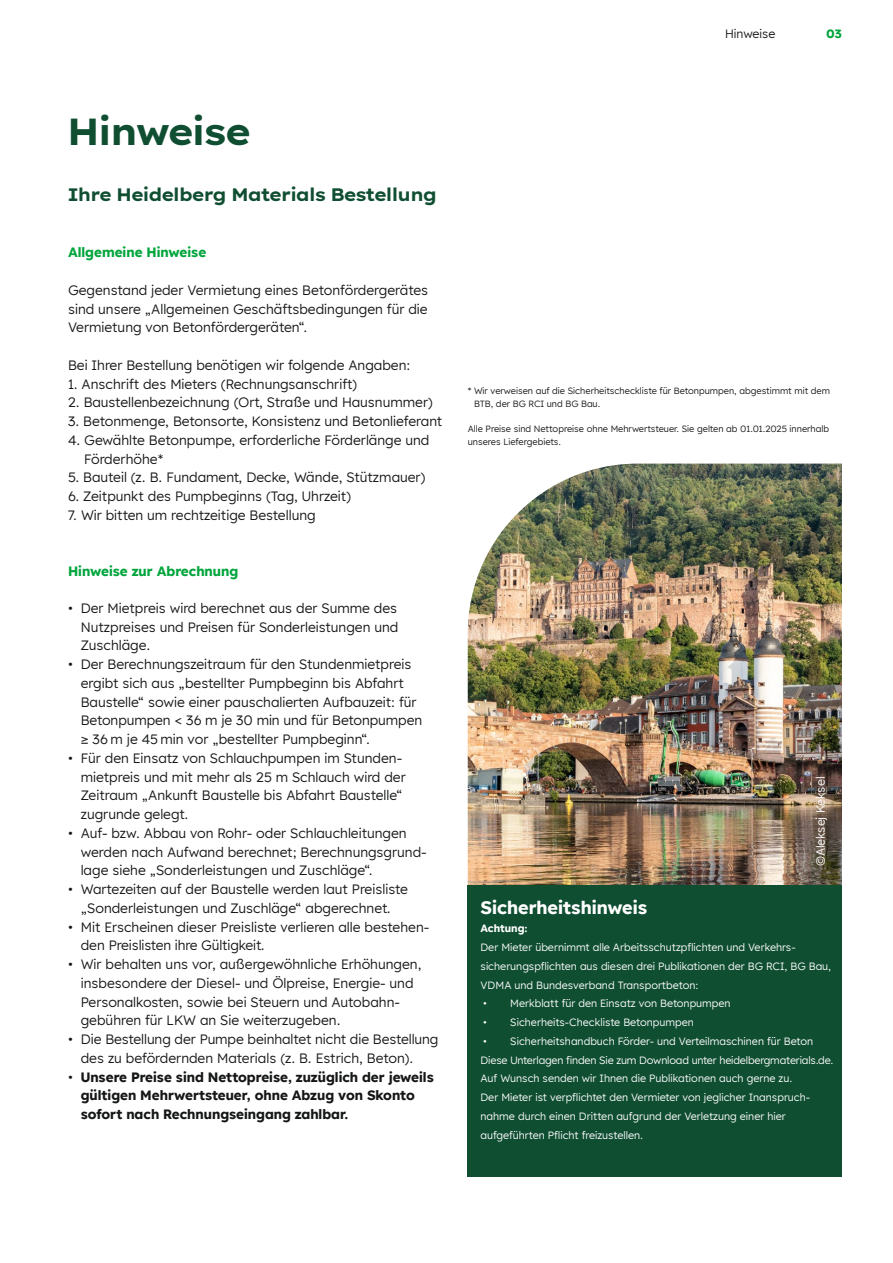
<style>
.page{position:relative;width:893px;height:1263px;background:#fff}
.page>*{position:absolute;margin:0;border:0;box-sizing:border-box;transform-origin:0 0}
.L2_Headline_Deep_Green{font:700 37.5px "Lexend Exa HM";color:#104e32}
.L3_Subline_Deep_Green{font:700 18px "Lexend Exa HM";color:#104e32}
.L5_Copy_Black{font:700 18px "Lexend HM";color:#fff}
.L5_Copy_Black-2{font:13.5px/18.8px "Lexend HM";color:#151616}
.t1{font:700 13.5px/18.8px "Lexend HM";color:#151616}
.L4_Cross_heading_Black{font:700 13.5px "Lexend HM";color:#00a53c}
.L6_Marginalia{font:12px "Lexend HM";letter-spacing:-.005em;color:#fff}
.L8_Running_title{font:12px "Lexend HM";color:#151616}
.t2{font:700 12px "Lexend HM";color:#00a53c}
.L5_Copy_Black-3{font:10.5px/18.8px "Lexend HM";color:#fff}
.L5_Copy_Black-4{font:700 10.5px "Lexend HM";color:#fff}
.t3{font:9px/12.6px "Lexend HM";color:#151616}
.s1{font-weight:400}
</style>
<div class="page">
<img style="left:468px;top:464px;width:374px;height:421px">
<div style="left:468px;top:885px;width:374px;height:291px;background:#104e32"></div>
<p class="L8_Running_title" style="left:725px;top:25px;width:52px">Hinweise</p>
<p class="t2" style="left:826px;top:24px;width:17px">03</p>
<p class="L2_Headline_Deep_Green" style="left:68px;top:102px;width:183px">Hinweise</p>
<p class="L3_Subline_Deep_Green" style="left:68px;top:180px;width:370px">Ihre Heidelberg Materials Bestellung</p>
<p class="L4_Cross_heading_Black" style="left:68px;top:241px;width:140px">Allgemeine Hinweise</p>
<p class="L5_Copy_Black-2" style="left:68px;top:280px;width:362px;text-align:justify">Gegenstand jeder Vermietung eines Betonfördergerätes sind unsere „Allgemeinen Geschäftsbedingungen für die Vermietung von Betonfördergeräten“.</p>
<p class="L5_Copy_Black-2" style="left:68px;top:355px;width:344px">Bei Ihrer Bestellung benötigen wir folgende Angaben:</p>
<p class="L5_Copy_Black-2" style="left:68px;top:374px;width:291px">1. Anschrift des Mieters (Rechnungsanschrift)</p>
<p class="L5_Copy_Black-2" style="left:68px;top:392px;width:366px">2. Baustellenbezeichnung (Ort, Straße und Hausnummer)</p>
<p class="L5_Copy_Black-2" style="left:68px;top:411px;width:376px">3. Betonmenge, Betonsorte, Konsistenz und Betonlieferant</p>
<p class="L5_Copy_Black-2" style="left:84px;top:430px;width:347px;text-indent:-16px">4. Gewählte Betonpumpe, erforderliche Förderlänge und<br>Förderhöhe*</p>
<p class="L5_Copy_Black-2" style="left:68px;top:467px;width:359px">5. Bauteil (z. B. Fundament, Decke, Wände, Stützmauer)</p>
<p class="L5_Copy_Black-2" style="left:68px;top:486px;width:285px">6. Zeitpunkt des Pumpbeginns (Tag, Uhrzeit)</p>
<p class="L5_Copy_Black-2" style="left:68px;top:505px;width:249px">7. Wir bitten um rechtzeitige Bestellung</p>
<p class="L4_Cross_heading_Black" style="left:68px;top:560px;width:172px">Hinweise zur Abrechnung</p>
<p class="L5_Copy_Black-2" style="left:81px;top:598px;width:319px;text-align:justify;text-indent:-13px">• Der Mietpreis wird berechnet aus der Summe des Nutzpreises und Preisen für Sonderleistungen und Zuschläge.</p>
<p class="L5_Copy_Black-2" style="left:81px;top:654px;width:343px;text-indent:-13px">• Der Berechnungszeitraum für den Stundenmietpreis ergibt sich aus „bestellter Pumpbeginn bis Abfahrt Baustelle“ sowie einer pauschalierten Aufbauzeit: für Betonpumpen &lt; 36 m je 30 min und für Betonpumpen ≥ 36 m je 45 min vor „bestellter Pumpbeginn“.</p>
<p class="L5_Copy_Black-2" style="left:81px;top:748px;width:327px;text-indent:-13px">• Für den Einsatz von Schlauchpumpen im Stunden&shy;mietpreis und mit mehr als 25 m Schlauch wird der Zeitraum „Ankunft Baustelle bis Abfahrt Baustelle“ zugrunde gelegt.</p>
<p class="L5_Copy_Black-2" style="left:81px;top:823px;width:346px;text-indent:-13px">• Auf- bzw. Abbau von Rohr- oder Schlauchleitungen werden nach Aufwand berechnet; Berechnungsgrund&shy;lage siehe „Sonderleistungen und Zuschläge“.</p>
<p class="L5_Copy_Black-2" style="left:68px;top:879px;width:341px;text-align:center">• Wartezeiten auf der Baustelle werden laut Preisliste „Sonderleistungen und Zuschläge“ abgerechnet.</p>
<p class="L5_Copy_Black-2" style="left:81px;top:917px;width:349px;text-indent:-13px">• Mit Erscheinen dieser Preisliste verlieren alle bestehen&shy;den Preislisten ihre Gültigkeit.</p>
<p class="L5_Copy_Black-2" style="left:81px;top:954px;width:342px;text-indent:-13px">• Wir behalten uns vor, außergewöhnliche Erhöhungen, insbesondere der Diesel- und Ölpreise, Energie- und Personalkosten, sowie bei Steuern und Autobahn&shy;gebühren für LKW an Sie weiterzugeben.</p>
<p class="L5_Copy_Black-2" style="left:81px;top:1029px;width:359px;text-indent:-13px">• Die Bestellung der Pumpe beinhaltet nicht die Bestellung des zu befördernden Materials (z. B. Estrich, Beton).</p>
<p class="t1" style="left:81px;top:1066px;width:355px;text-indent:-13px"><span class="s1">•</span> Unsere Preise sind Nettopreise, zuzüglich der jeweils gültigen Mehrwertsteuer, ohne Abzug von Skonto sofort nach Rechnungseingang zahlbar.</p>
<p class="t3" style="left:474px;top:384px;width:357px;text-indent:-6px">* Wir verweisen auf die Sicherheitscheckliste für Betonpumpen, abgestimmt mit dem<br>BTB, der BG RCI und BG Bau.</p>
<p class="t3" style="left:468px;top:422px;width:363px">Alle Preise sind Nettopreise ohne Mehrwertsteuer. Sie gelten ab 01.01.2025 innerhalb unseres Liefergebiets.</p>
<p class="L6_Marginalia" style="left:812px;top:866px;width:91px;rotate:-90deg">©Aleksej Keksel</p>
<p class="L5_Copy_Black" style="left:480px;top:892px;width:168px">Sicherheitshinweis</p>
<p class="L5_Copy_Black-4" style="left:480px;top:920px;width:49px">Achtung:</p>
<p class="L5_Copy_Black-3" style="left:480px;top:937px;width:352px">Der Mieter übernimmt alle Arbeitsschutzpflichten und Verkehrs&shy;sicherungspflichten aus diesen drei Publikationen der BG RCI, BG Bau,<br>VDMA und Bundesverband Transportbeton:</p>
<p class="L5_Copy_Black-3" style="left:483px;top:994px;width:249px">• Merkblatt für den Einsatz von Betonpumpen</p>
<p class="L5_Copy_Black-3" style="left:483px;top:1012px;width:212px">• Sicherheits-Checkliste Betonpumpen</p>
<p class="L5_Copy_Black-3" style="left:483px;top:1031px;width:331px">• Sicherheitshandbuch Förder- und Verteilmaschinen für Beton</p>
<p class="L5_Copy_Black-3" style="left:480px;top:1050px;width:354px">Diese Unterlagen finden Sie zum Download unter heidelbergmaterials.de.<br>Auf Wunsch senden wir Ihnen die Publikationen auch gerne zu.</p>
<p class="L5_Copy_Black-3" style="left:480px;top:1087px;width:330px">Der Mieter ist verpflichtet den Vermieter von jeglicher Inanspruch&shy;nahme durch einen Dritten aufgrund der Verletzung einer hier aufgeführten Pflicht freizustellen.</p>
</div>
